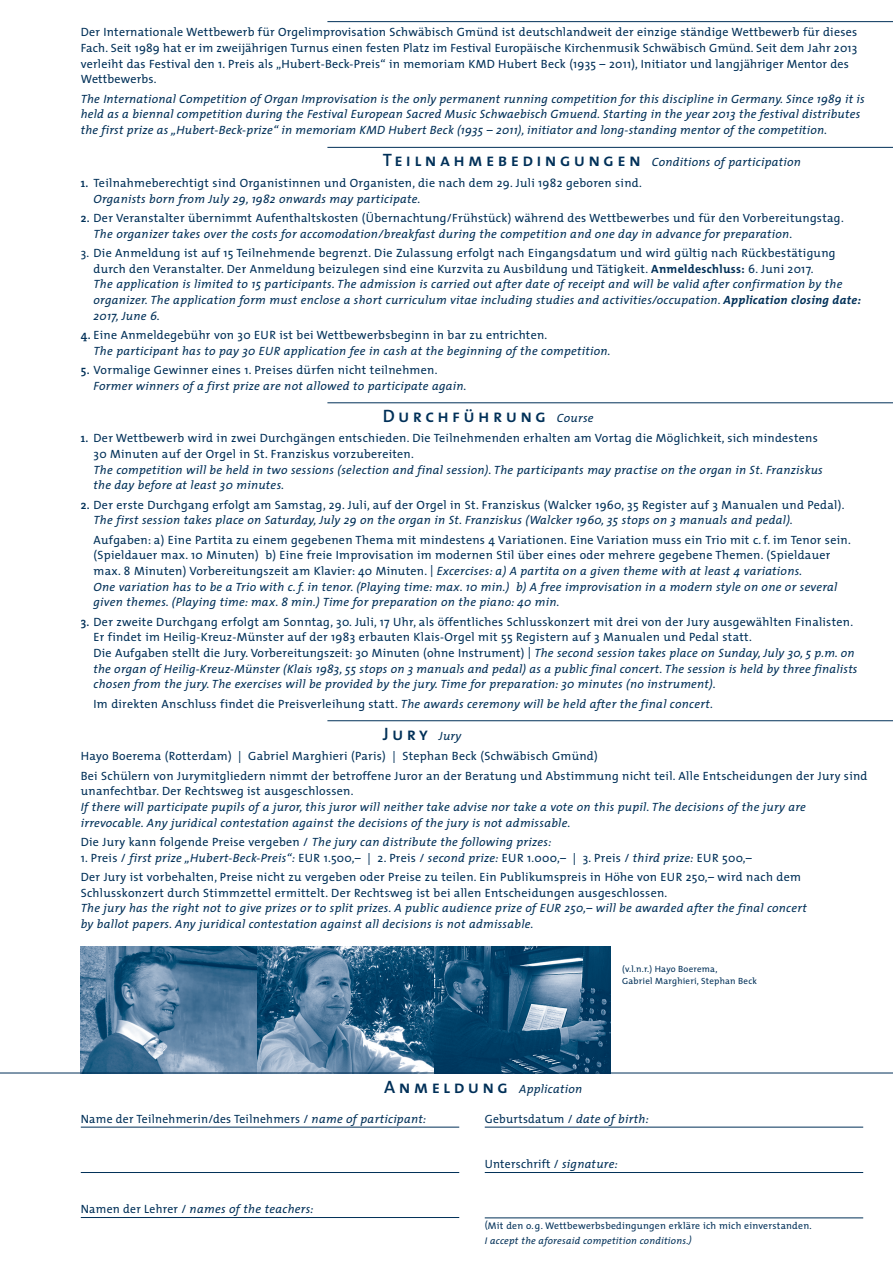
<style>
.page{position:relative;width:893px;height:1263px;background:#fff}
.page>*{position:absolute;margin:0;border:0;box-sizing:border-box;transform-origin:0 0}
.t1{font:18px "The Mix Semi Bold Caps";letter-spacing:.185em;color:#003058}
.t2{font:12px/15.6px "The Mix";letter-spacing:.025em;color:#003058}
.t3{font:italic 12px/15.6px "The Mix";letter-spacing:.025em;color:#003058}
.t4{font:9.75px "The Mix";letter-spacing:.025em;color:#003058}
.t5{font:italic 9.75px "The Mix";letter-spacing:.025em;color:#003058}
.t6{font:9px/12.6px "The Mix";letter-spacing:.025em;color:#003058}
.s1{font-family:"The Mix Semi Bold Caps";font-style:normal;font-size:18px}
.s2{font-family:"The Serif";font-weight:600}
.s3{font-style:italic}
.s4{font-style:normal}
.s5{font-weight:700;font-style:normal}
.s6{font-weight:700}
.s7{font-family:"The Serif";font-weight:600;font-style:normal}
.s8{font-family:"The Mix";font-style:italic;font-size:12px}
</style>
<div class="page">
<img style="left:81px;top:946px;width:176px;height:126px">
<svg style="left:257px;top:946px;width:177px;height:126px;background:#487595"></svg>
<svg style="left:434px;top:946px;width:177px;height:126px;background:#23587c"></svg>
<hr style="left:327px;top:21px;width:565px;height:1px;background:#003058">
<hr style="left:327px;top:147px;width:565px;height:1px;background:#003058">
<hr style="left:327px;top:402px;width:565px;height:1px;background:#003058">
<hr style="left:327px;top:720px;width:565px;height:1px;background:#003058">
<hr style="left:81px;top:1127px;width:378px;height:1px;background:#003058">
<hr style="left:81px;top:1172px;width:378px;height:1px;background:#003058">
<hr style="left:81px;top:1217px;width:378px;height:1px;background:#003058">
<hr style="left:485px;top:1127px;width:378px;height:1px;background:#003058">
<hr style="left:485px;top:1172px;width:378px;height:1px;background:#003058">
<hr style="left:485px;top:1217px;width:378px;height:1px;background:#003058">
<hr style="left:0;top:1072px;width:892px;height:1px;background:#003058">
<p class="t2" style="left:81px;top:24px;width:778px">Der Internationale Wettbewerb für Orgelimprovisation Schwäbisch Gmünd ist deutschlandweit der einzige ständige Wettbewerb für dieses Fach. Seit 1989 hat er im zweijährigen Turnus einen festen Platz im Festival Europäische Kirchenmusik Schwäbisch Gmünd. Seit dem Jahr 2013 verleiht das Festival den 1. Preis als „Hubert-Beck-Preis“ in memoriam KMD Hubert Beck (1935 – 2011), Initiator und langjähriger Mentor des Wettbewerbs.</p>
<p class="t3" style="left:81px;top:90px;width:785px">The International Competition of Organ Improvisation is the only permanent running competition for this discipline in Germany. Since 1989 it is held as a biennal competition during the Festival European Sacred Music Schwaebisch Gmuend. Starting in the year 2013 the festival distributes the first prize as „Hubert-Beck-prize“ in memoriam KMD Hubert Beck (1935 – 2011), initiator and long-standing mentor of the competition.</p>
<p class="t3" style="left:383px;top:154px;width:420px"><span class="s1">Te i l n a h m e b e d i n g u n g e n</span> Conditions of participation</p>
<p class="t2" style="left:94px;top:175px;width:550px;text-indent:-13px"><span class="s2">1.</span> Teilnahmeberechtigt sind Organistinnen und Organisten, die nach dem 29. Juli 1982 geboren sind.<br><span class="s3">Organists born from July 29, 1982 onwards may participate.</span></p>
<p class="t2" style="left:94px;top:210px;width:752px;text-indent:-13px"><span class="s2">2.</span> Der Veranstalter übernimmt Aufenthaltskosten (Übernachtung/Frühstück) während des Wettbewerbes und für den Vorbereitungstag.<br><span class="s3">The organizer takes over the costs for accomodation/breakfast during the competition and one day in advance for preparation.</span></p>
<p class="t3" style="left:94px;top:245px;width:769px;text-indent:-13px"><span class="s4">3. Die Anmeldung ist auf 15 Teilnehmende begrenzt. Die Zulassung erfolgt nach Eingangsdatum und wird gültig nach Rückbestätigung durch den Veranstalter. Der Anmeldung beizulegen sind eine Kurzvita zu Ausbildung und Tätigkeit.</span> <span class="s5">Anmeldeschluss:</span> <span class="s4">6. Juni 2017.<br></span>The application is limited to 15 participants. The admission is carried out after date of receipt and will be valid after confirmation by the organizer. The application form must enclose a short curriculum vitae including studies and activities/occupation. <span class="s6">Application closing date:<br></span>2017, June 6.</p>
<p class="t3" style="left:94px;top:327px;width:519px;text-indent:-13px"><span class="s7">4.</span> <span class="s4">Eine Anmeldegebühr von 30 EUR ist bei Wettbewerbsbeginn in bar zu entrichten.<br></span>The participant has to pay 30 EUR application fee in cash at the beginning of the competition.</p>
<p class="t3" style="left:94px;top:362px;width:375px;text-indent:-13px"><span class="s7">5.</span> <span class="s4">Vormalige Gewinner eines 1. Preises dürfen nicht teilnehmen.<br></span>Former winners of a first prize are not allowed to participate again.</p>
<h1 class="t1" style="left:383px;top:401px;width:212px">Durchführung <span class="s8">Course</span></h1>
<p class="t2" style="left:94px;top:430px;width:726px;text-indent:-13px"><span class="s2">1.</span> Der Wettbewerb wird in zwei Durchgängen entschieden. Die Teilnehmenden erhalten am Vortag die Möglichkeit, sich mindestens<br>30 Minuten auf der Orgel in St. Franziskus vorzubereiten.</p>
<p class="t3" style="left:94px;top:461px;width:731px">The competition will be held in two sessions (selection and final session). The participants may practise on the organ in St. Franziskus the day before at least 30 minutes.</p>
<p class="t2" style="left:94px;top:496px;width:752px;text-indent:-13px"><span class="s2">2.</span> Der erste Durchgang erfolgt am Samstag, 29. Juli, auf der Orgel in St. Franziskus (Walcker 1960, 35 Register auf 3 Manualen und Pedal).<br><span class="s3">The first session takes place on Saturday, July 29 on the organ in St. Franziskus (Walcker 1960, 35 stops on 3 manuals and pedal).</span></p>
<p class="t2" style="left:94px;top:532px;width:759px">Aufgaben: a) Eine Partita zu einem gegebenen Thema mit mindestens 4 Variationen. Eine Variation muss ein Trio mit c.f. im Tenor sein. (Spieldauer max. 10 Minuten) b) Eine freie Improvisation im modernen Stil über eines oder mehrere gegebene Themen. (Spieldauer max. 8 Minuten) Vorbereitungszeit am Klavier: 40 Minuten. | <span class="s3">Excercises: a) A partita on a given theme with at least 4 variations.<br>One variation has to be a Trio with c. f. in tenor. (Playing time: max. 10 min.) b) A free improvisation in a modern style on one or several given themes. (Playing time: max. 8 min.) Time for preparation on the piano: 40 min.</span></p>
<p class="t2" style="left:94px;top:613px;width:765px;text-indent:-13px"><span class="s2">3.</span> Der zweite Durchgang erfolgt am Sonntag, 30. Juli, 17 Uhr, als öffentliches Schlusskonzert mit drei von der Jury ausgewählten Finalisten.<br>Er findet im Heilig-Kreuz-Münster auf der 1983 erbauten Klais-Orgel mit 55 Registern auf 3 Manualen und Pedal statt.<br>Die Aufgaben stellt die Jury. Vorbereitungszeit: 30 Minuten (ohne Instrument) | <span class="s3">The second session takes place on Sunday, July 30, 5 p.m. on the organ of Heilig-Kreuz-Münster (Klais 1983, 55 stops on 3 manuals and pedal) as a public final concert. The session is held by three finalists chosen from the jury. The exercises will be provided by the jury. Time for preparation: 30 minutes (no instrument).</span></p>
<p class="t2" style="left:94px;top:695px;width:621px">Im direkten Anschluss findet die Preisverleihung statt. <span class="s3">The awards ceremony will be held after the final concert.</span></p>
<h1 class="t1" style="left:383px;top:719px;width:80px">Jury <span class="s8">Jury</span></h1>
<p class="t2" style="left:81px;top:746px;width:788px;line-height:19.5px">Hayo Boerema (Rotterdam) | Gabriel Marghieri (Paris) | Stephan Beck (Schwäbisch Gmünd)<br>Bei Schülern von Jurymitgliedern nimmt der betroffene Juror an der Beratung und Abstimmung nicht teil. Alle Entscheidungen der Jury sind</p>
<p class="t2" style="left:81px;top:783px;width:274px">unanfechtbar. Der Rechtsweg ist ausgeschlossen.</p>
<p class="t3" style="left:81px;top:799px;width:727px">If there will participate pupils of a juror, this juror will neither take advise nor take a vote on this pupil. The decisions of the jury are irrevocable. Any juridical contestation against the decisions of the jury is not admissable.</p>
<p class="t3" style="left:81px;top:834px;width:472px"><span class="s4">Die Jury kann folgende Preise vergeben /</span> The jury can distribute the following prizes:</p>
<p class="t2" style="left:81px;top:847px;width:722px;line-height:19.5px">1. Preis / <span class="s3">first prize „Hubert-Beck-Preis“:</span> EUR 1.500,– | 2. Preis / <span class="s3">second prize:</span> EUR 1.000,– | 3. Preis / <span class="s3">third prize:</span> EUR 500,–<br>Der Jury ist vorbehalten, Preise nicht zu vergeben oder Preise zu teilen. Ein Publikumspreis in Höhe von EUR 250,– wird nach dem</p>
<p class="t2" style="left:81px;top:885px;width:588px">Schlusskonzert durch Stimmzettel ermittelt. Der Rechtsweg ist bei allen Entscheidungen ausgeschlossen.</p>
<p class="t3" style="left:81px;top:900px;width:728px">The jury has the right not to give prizes or to split prizes. A public audience prize of EUR 250,– will be awarded after the final concert by ballot papers. Any juridical contestation against all decisions is not admissable.</p>
<p class="t6" style="left:622px;top:962px;width:136px">(v.l.n.r.) Hayo Boerema,<br>Gabriel Marghieri, Stephan Beck</p>
<p class="t3" style="left:384px;top:1080px;width:200px"><span class="s1">A n m e l d u n g</span> Application</p>
<p class="t2" style="left:81px;top:1111px;width:347px">Name der Teilnehmerin/des Teilnehmers / <span class="s3">name of participant:</span></p>
<p class="t3" style="left:81px;top:1201px;width:234px"><span class="s4">Namen der Lehrer /</span> names of the teachers:</p>
<p class="t2" style="left:485px;top:1111px;width:165px">Geburtsdatum / <span class="s3">date of birth:</span></p>
<p class="t2" style="left:485px;top:1156px;width:135px">Unterschrift / <span class="s3">signature:</span></p>
<p class="t4" style="left:485px;top:1217px;width:328px">(Mit den o.g. Wettbewerbsbedingungen erkläre ich mich einverstanden.</p>
<p class="t5" style="left:485px;top:1232px;width:208px">I accept the aforesaid competition conditions.)</p>
</div>
